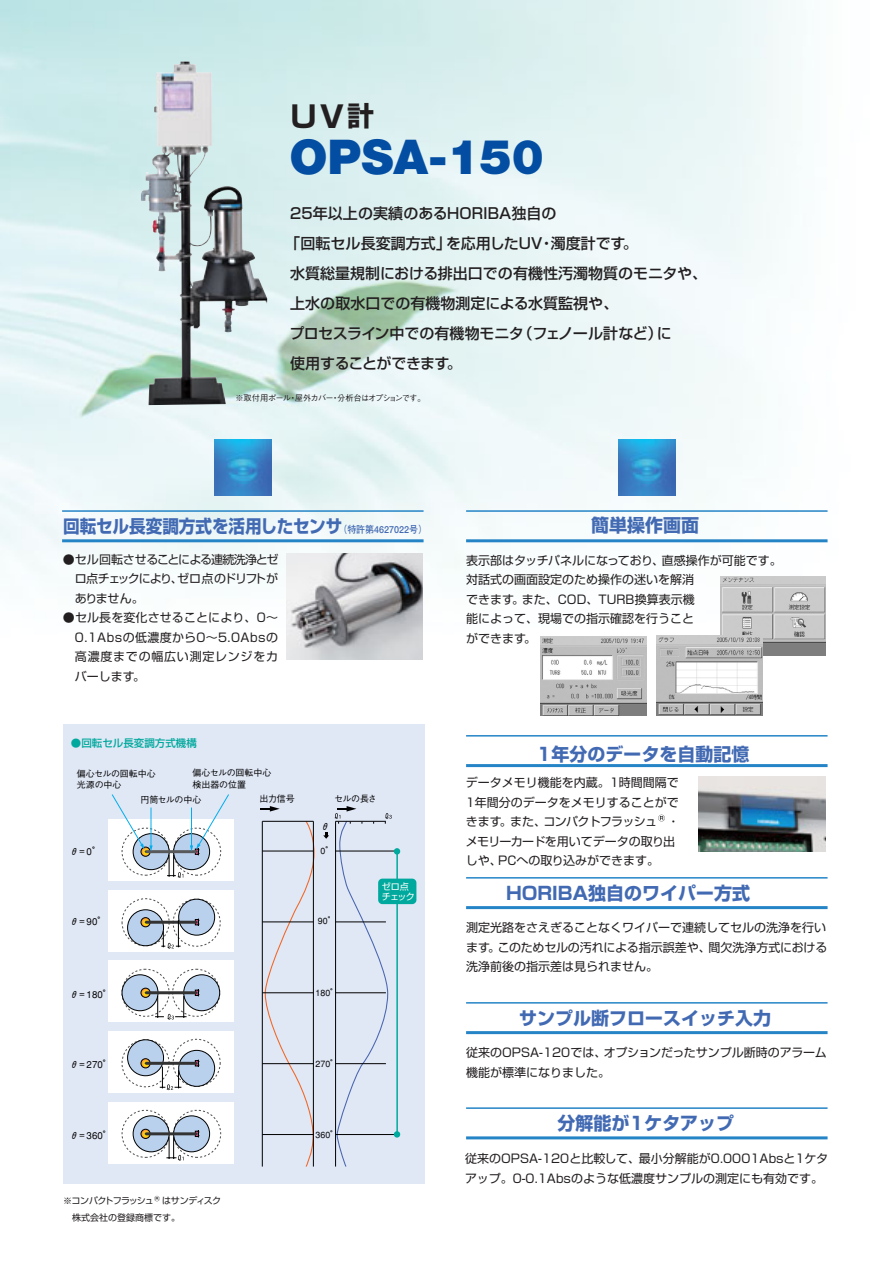
<style>
.page{position:relative;width:893px;height:1263px;background:#fff}
.page>*{position:absolute;margin:0;border:0;box-sizing:border-box;transform-origin:0 0}
.t1{font:900 48px "Helvetica Neue";color:#034ea2}
.t2{font:30px "Shin Go Bold 90 pv RKSJ H";color:#231f20}
.t3{font:18px "Shin Go Bold 90 pv RKSJ H";color:#426ab3}
.t4{font:18px "Shin Go Bold 90 pv RKSJ H";color:#426ab3;scale:.92 1}
.t5{font:15px "Shin Go Medium 90 pv RKSJ H";color:#231f20}
.t6{font:15px "Shin Go Medium 90 pv RKSJ H";letter-spacing:-.03em;color:#231f20}
.t7{font:12px/19.5px "Shin Go regular 90 pv RKSJ H";color:#231f20}
.t8{font:10.5px "Shin Go Medium 90 pv RKSJ H";color:#00a99d}
.t9{font:9.75px "Gothic BBB Medium 90 pv RKSJ H";color:#000}
.t10{font:9px/11.2px "Gothic BBB Medium 90 pv RKSJ H";letter-spacing:-.02em;color:#000}
.t11{font:9px/16.5px "Shin Go regular 90 pv RKSJ H";letter-spacing:-.03em;color:#231f20}
.t12{font:9px/10.5px "Shin Go regular 90 pv RKSJ H";letter-spacing:-.1em;color:#fff}
.t13{font:8.85px "Gothic BBB Medium 90 pv RKSJ H";color:#000}
.t14{font:8.25px "Gothic BBB Medium 90 pv RKSJ H";letter-spacing:-.11em;color:#231f20}
.s1{font-size:27px}
.s2{font-family:"Futo Go B101 Bold 90 pv RKSJ H";font-size:9.75px}
</style>
<div class="page">
<img style="left:0;top:0;width:828px;height:640px">
<div style="left:63px;top:724px;width:361px;height:460px;background:#e0e7f5"></div>
<div style="left:108px;top:820px;width:126px;height:61px;background:#fff"></div>
<div style="left:108px;top:890px;width:126px;height:61px;background:#fff"></div>
<div style="left:108px;top:961px;width:126px;height:61px;background:#fff"></div>
<div style="left:108px;top:1031px;width:126px;height:61px;background:#fff"></div>
<div style="left:108px;top:1102px;width:126px;height:61px;background:#fff"></div>
<div style="left:133px;top:834px;width:36px;height:36px;background:#bad1ed;border-radius:50%"></div>
<div style="left:133px;top:833px;width:36px;height:37px;border:1px solid #000;border-radius:50%"></div>
<div style="left:174px;top:834px;width:36px;height:36px;background:#bad1ed;border-radius:50%"></div>
<div style="left:173px;top:833px;width:37px;height:37px;border:1px solid #000;border-radius:50%"></div>
<hr style="left:146px;top:850px;width:51px;height:3px;background:#58595b">
<div style="left:122px;top:898px;width:47px;height:48px;border:1px dashed #4d4d4d;border-radius:50%"></div>
<div style="left:128px;top:910px;width:36px;height:36px;background:#bad1ed;border-radius:50%"></div>
<div style="left:127px;top:909px;width:37px;height:37px;border:1px solid #000;border-radius:50%"></div>
<div style="left:173px;top:899px;width:48px;height:47px;border:1px dashed #4d4d4d;border-radius:50%"></div>
<div style="left:179px;top:899px;width:36px;height:36px;background:#bad1ed;border-radius:50%"></div>
<div style="left:178px;top:899px;width:37px;height:36px;border:1px solid #000;border-radius:50%"></div>
<div style="left:141px;top:917px;width:9px;height:10px;border:1px solid #000;border-radius:50%"></div>
<svg style="left:141px;top:918px;width:9px;height:9px"></svg>
<svg style="left:195px;top:918px;width:4px;height:8px"></svg>
<hr style="left:146px;top:921px;width:51px;height:3px;background:#333">
<div style="left:122px;top:975px;width:36px;height:36px;background:#bad1ed;border-radius:50%"></div>
<div style="left:122px;top:974px;width:36px;height:37px;border:1px solid #000;border-radius:50%"></div>
<div style="left:184px;top:975px;width:36px;height:36px;background:#bad1ed;border-radius:50%"></div>
<div style="left:183px;top:974px;width:37px;height:37px;border:1px solid #000;border-radius:50%"></div>
<div style="left:122px;top:1039px;width:47px;height:48px;border:1px dashed #4d4d4d;border-radius:50%"></div>
<div style="left:128px;top:1040px;width:36px;height:36px;background:#bad1ed;border-radius:50%"></div>
<div style="left:127px;top:1039px;width:37px;height:37px;border:1px solid #000;border-radius:50%"></div>
<div style="left:173px;top:1039px;width:48px;height:48px;border:1px dashed #4d4d4d;border-radius:50%"></div>
<div style="left:179px;top:1050px;width:36px;height:36px;background:#bad1ed;border-radius:50%"></div>
<div style="left:178px;top:1050px;width:37px;height:37px;border:1px solid #000;border-radius:50%"></div>
<div style="left:141px;top:1058px;width:9px;height:10px;border:1px solid #000;border-radius:50%"></div>
<svg style="left:141px;top:1059px;width:11px;height:9px"></svg>
<svg style="left:191px;top:1060px;width:8px;height:7px"></svg>
<hr style="left:146px;top:1062px;width:51px;height:3px;background:#333">
<div style="left:122px;top:1110px;width:47px;height:48px;border:1px dashed #4d4d4d;border-radius:50%"></div>
<div style="left:133px;top:1116px;width:36px;height:36px;background:#bad1ed;border-radius:50%"></div>
<div style="left:133px;top:1115px;width:36px;height:37px;border:1px solid #000;border-radius:50%"></div>
<div style="left:173px;top:1110px;width:48px;height:48px;border:1px dashed #4d4d4d;border-radius:50%"></div>
<div style="left:174px;top:1116px;width:36px;height:36px;background:#bad1ed;border-radius:50%"></div>
<div style="left:173px;top:1115px;width:37px;height:37px;border:1px solid #000;border-radius:50%"></div>
<div style="left:141px;top:1129px;width:9px;height:10px;border:1px solid #000;border-radius:50%"></div>
<svg style="left:141px;top:1129px;width:11px;height:9px"></svg>
<svg style="left:191px;top:1130px;width:8px;height:7px"></svg>
<hr style="left:146px;top:1132px;width:51px;height:3px;background:#333">
<svg style="left:167px;top:855px;width:16px;height:23px"></svg>
<svg style="left:161px;top:920px;width:20px;height:28px"></svg>
<svg style="left:160px;top:1066px;width:21px;height:24px"></svg>
<svg style="left:166px;top:1137px;width:18px;height:23px"></svg>
<svg style="left:141px;top:988px;width:58px;height:31px"></svg>
<svg style="left:264px;top:820px;width:51px;height:347px"></svg>
<hr style="left:262px;top:821px;width:51px;height:1px;background:#000">
<hr style="left:262px;top:851px;width:51px;height:1px;background:#000">
<hr style="left:262px;top:922px;width:51px;height:1px;background:#000">
<hr style="left:262px;top:992px;width:51px;height:1px;background:#000">
<hr style="left:262px;top:1063px;width:51px;height:1px;background:#000">
<hr style="left:262px;top:1134px;width:51px;height:1px;background:#000">
<hr style="left:313px;top:821px;width:1px;height:345px;background:#000">
<hr style="left:262px;top:821px;width:1px;height:345px;background:#000">
<svg style="left:261px;top:806px;width:19px;height:5px"></svg>
<svg style="left:323px;top:832px;width:6px;height:7px"></svg>
<svg style="left:111px;top:794px;width:42px;height:62px"></svg>
<svg style="left:190px;top:794px;width:39px;height:61px"></svg>
<img style="left:698px;top:777px;width:127px;height:75px">
<hr style="left:62px;top:539px;width:362px;height:3px;background:#2484c6">
<hr style="left:466px;top:539px;width:361px;height:3px;background:#2484c6">
<hr style="left:466px;top:764px;width:361px;height:3px;background:#2484c6">
<hr style="left:62px;top:510px;width:362px;height:2px;background:#2484c6">
<hr style="left:466px;top:510px;width:361px;height:2px;background:#2484c6">
<hr style="left:466px;top:735px;width:361px;height:1px;background:#2484c6">
<img style="left:215px;top:439px;width:56px;height:56px">
<img style="left:619px;top:439px;width:56px;height:56px">
<hr style="left:466px;top:906px;width:361px;height:3px;background:#2484c6">
<hr style="left:466px;top:877px;width:361px;height:1px;background:#2484c6">
<hr style="left:466px;top:1031px;width:361px;height:3px;background:#2484c6">
<hr style="left:466px;top:1002px;width:361px;height:1px;background:#2484c6">
<hr style="left:466px;top:1136px;width:361px;height:3px;background:#2484c6">
<hr style="left:466px;top:1107px;width:361px;height:2px;background:#2484c6">
<img style="left:287px;top:554px;width:136px;height:106px">
<svg style="left:335px;top:806px;width:65px;height:361px"></svg>
<div style="left:378px;top:878px;width:38px;height:26px;background:#00a99d;border-radius:4px"></div>
<img style="left:720px;top:576px;width:106px;height:79px">
<img style="left:541px;top:636px;width:106px;height:80px">
<img style="left:657px;top:636px;width:106px;height:79px">
<img style="left:141px;top:61px;width:126px;height:344px">
<svg style="left:154px;top:1196px;width:6px;height:5px"></svg>
<svg style="left:658px;top:815px;width:7px;height:6px"></svg>
<h2 class="t2" style="left:291px;top:105px;width:85px">UV<span class="s1">計</span></h2>
<h1 class="t1" style="left:289px;top:140px;width:256px">OPSA-150</h1>
<p class="t5" style="left:290px;top:207px;width:268px">25年以上の実績のあるHORIBA独自の</p>
<p class="t5" style="left:285px;top:237px;width:354px">「回転セル長変調方式」を応用したUV・濁度計です。</p>
<p class="t5" style="left:290px;top:267px;width:418px">水質総量規制における排出口での有機性汚濁物質のモニタや、</p>
<p class="t5" style="left:290px;top:297px;width:330px">上水の取水口での有機物測定による水質監視や、</p>
<p class="t5" style="left:290px;top:327px;width:384px">プロセスライン中での有機物モニタ（フェノール計など）に</p>
<p class="t6" style="left:290px;top:357px;width:173px">使用することができます。</p>
<p class="t14" style="left:235px;top:395px;width:191px">※取付用ポール・屋外カバー・分析台はオプションです。</p>
<h3 class="t4" style="left:63px;top:519px;width:397px">回転セル長変調方式を活用したセンサ<span class="s2">（特許第4627022号）</span></h3>
<h3 class="t3" style="left:591px;top:518px;width:109px">簡単操作画面</h3>
<p class="t7" style="left:75px;top:551px;width:205px;text-align:justify;text-indent:-12px">●セル回転させることによる連続洗浄とゼロ点チェックにより、ゼロ点のドリフトがありません。</p>
<p class="t7" style="left:75px;top:610px;width:205px;text-align:justify;text-indent:-12px">●セル長を変化させることにより、0～0.1Absの低濃度から0～5.0Absの高濃度までの幅広い測定レンジをカバーします。</p>
<p class="t7" style="left:466px;top:552px;width:317px">表示部はタッチパネルになっており、直感操作が可能です。対話式の画面設定のため操作の迷いを解消<br>できます。また、COD、TURB換算表示機<br>能によって、現場での指示確認を行うこと<br>ができます。</p>
<p class="t8" style="left:71px;top:739px;width:127px">●回転セル長変調方式機構</p>
<p class="t10" style="left:77px;top:769px;width:81px">偏心セルの回転中心光源の中心</p>
<p class="t10" style="left:193px;top:769px;width:81px">偏心セルの回転中心検出器の位置</p>
<p class="t10" style="left:140px;top:796px;width:63px">円筒セルの中心</p>
<p class="t10" style="left:259px;top:794px;width:37px">出力信号</p>
<p class="t10" style="left:334px;top:794px;width:44px">セルの長さ</p>
<p class="t9" style="left:320px;top:823px;width:11px">θ</p>
<p class="t13" style="left:320px;top:848px;width:15px">0°</p>
<p class="t9" style="left:69px;top:848px;width:34px">θ＝ 0°</p>
<p class="t12" style="left:382px;top:882px;width:34px">ゼロ点チェック</p>
<p class="t9" style="left:69px;top:918px;width:39px">θ＝ 90°</p>
<p class="t13" style="left:318px;top:917px;width:20px">90°</p>
<p class="t9" style="left:69px;top:991px;width:45px">θ＝ 180°</p>
<p class="t13" style="left:315px;top:989px;width:25px">180°</p>
<p class="t9" style="left:69px;top:1060px;width:45px">θ＝ 270°</p>
<p class="t13" style="left:315px;top:1060px;width:25px">270°</p>
<p class="t9" style="left:69px;top:1131px;width:45px">θ＝ 360°</p>
<p class="t13" style="left:315px;top:1131px;width:25px">360°</p>
<p class="t11" style="left:63px;top:1194px;width:160px">※コンパクトフラッシュ　はサンディスク　株式会社の登録商標です。</p>
<h3 class="t3" style="left:537px;top:747px;width:214px">1年分のデータを自動記憶</h3>
<p class="t7" style="left:466px;top:774px;width:215px">データメモリ機能を内蔵。1時間間隔で<br>1年間分のデータをメモリすることができます。また、コンパクトフラッシュ　・メモリーカードを用いてデータの取り出しや、PCへの取り込みができます。</p>
<h3 class="t3" style="left:506px;top:886px;width:245px">HORIBA独自のワイパー方式</h3>
<p class="t7" style="left:466px;top:920px;width:363px;text-align:justify">測定光路をさえぎることなくワイパーで連続してセルの洗浄を行います。このためセルの汚れによる指示誤差や、間欠洗浄方式における洗浄前後の指示差は見られません。</p>
<h3 class="t3" style="left:519px;top:1011px;width:254px">サンプル断フロースイッチ入力</h3>
<p class="t7" style="left:466px;top:1045px;width:362px">従来のOPSA-120では、オプションだったサンプル断時のアラーム機能が標準になりました。</p>
<h3 class="t3" style="left:557px;top:1116px;width:178px">分解能が1ケタアップ</h3>
<p class="t7" style="left:465px;top:1150px;width:364px">従来のOPSA-120と比較して、最小分解能が0.0001Absと1ケタアップ。0-0.1Absのような低濃度サンプルの測定にも有効です。</p>
</div>
